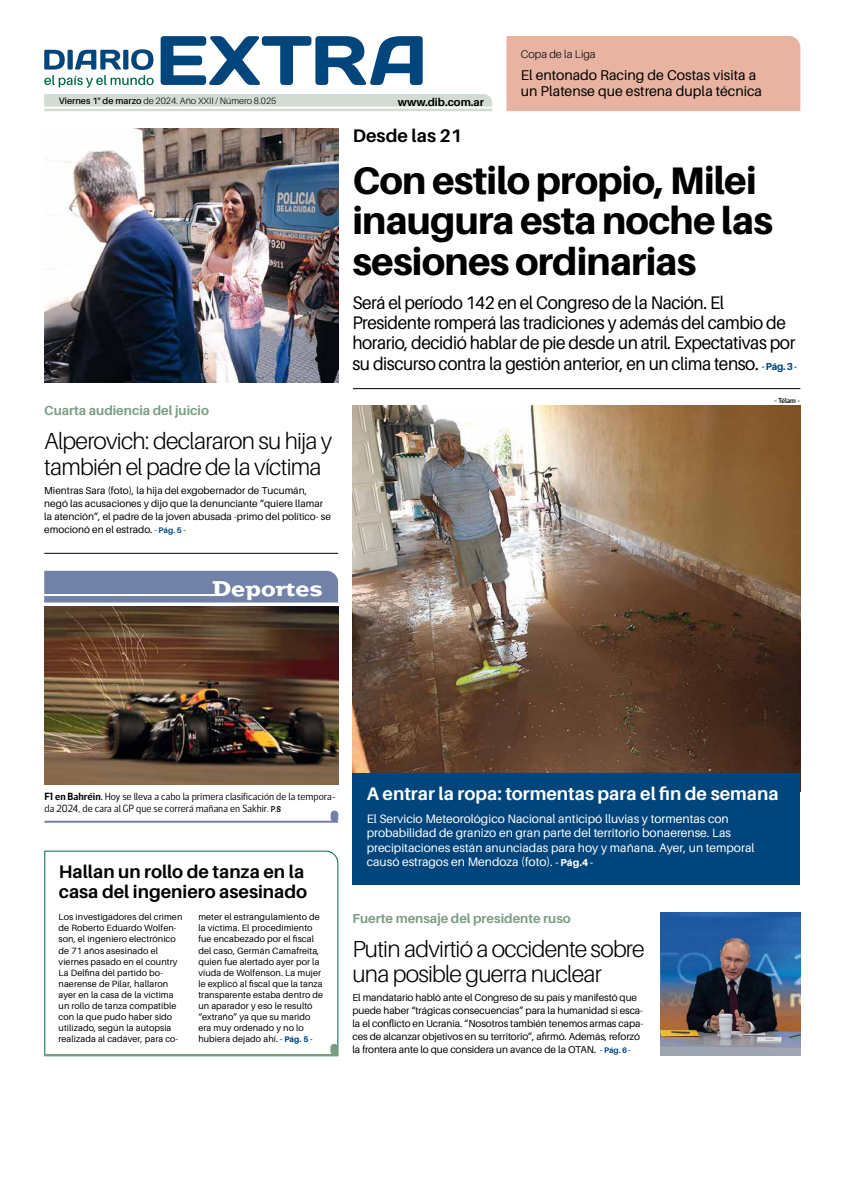
<style>
.page{position:relative;width:842px;height:1191px;background:#fff}
.page>*{position:absolute;margin:0;border:0;box-sizing:border-box;transform-origin:0 0}
.t1{font:800 38.4px/40.4px "Aileron";letter-spacing:-.02em;color:#000}
.t2{font:300 23.2px/25.3px "Aileron";letter-spacing:-.03em;color:#000}
.t3{font:700 20.2px "Germes";color:#fff}
.t4{font:18.2px/20.2px "Aileron";letter-spacing:-.025em;color:#000;scale:.95 1}
.t5{font:700 18.2px/20.2px "Aileron";color:#000}
.t6{font:700 18.2px "Aileron";color:#fff}
.t7{font:14.1px/16.2px "Aileron";color:#000}
.t8{font:700 13.1px "Aileron";color:#7a9d84}
.t9{font:12.1px/14.1px "Aileron";color:#fff}
.t10{font:700 11.1px "Aileron";color:#000}
.t11{font:300 11.1px "Aileron";color:#000}
.t12{font:10.1px/13.1px "Aileron";letter-spacing:-.01em;color:#000}
.t13{font:300 10.1px/12.1px "Breve Sans Title";color:#000}
.t14{font:300 9.2px "Aileron";color:#000}
.t15{font:9.1px/11.1px "Aileron";letter-spacing:.01em;color:#000}
.t16{font:500 7.1px "Breve Sans Title";color:#000}
.s1{font-weight:600}
.s2{font-weight:800;font-size:10.1px;color:#00457b}
.s3{font-weight:700;font-size:8.1px;color:#00457b}
.s4{font-weight:500;font-size:8.1px}
.s5{font-weight:800;font-size:8.1px;color:#00457b}
.s6{font-weight:800;font-size:10.1px}
</style>
<div class="page">
<svg style="left:44px;top:94px;width:448px;height:17px;background:#d4dcd4"></svg>
<hr style="left:44px;top:107px;width:448px;height:2px;background:#fff">
<svg style="left:161px;top:36px;width:262px;height:49px"></svg>
<svg style="left:44px;top:49px;width:110px;height:39px"></svg>
<svg style="left:44px;top:850px;width:295px;height:206px"></svg>
<div style="left:330px;top:1043px;width:8px;height:12px;background:#7a9d84;border-radius:4px"></div>
<hr style="left:44px;top:1054px;width:294px;height:2px;background:#7a9d84">
<div style="left:44px;top:571px;width:294px;height:31px;background:#7181a8"></div>
<hr style="left:43px;top:594px;width:172px;height:2px;background:#fff">
<img style="left:661px;top:912px;width:139px;height:144px">
<img style="left:44px;top:606px;width:294px;height:179px">
<div style="left:506px;top:36px;width:294px;height:75px;background:#e8b3a1"></div>
<div style="left:331px;top:810px;width:7px;height:12px;background:#7181a8;border-radius:4px"></div>
<hr style="left:44px;top:820px;width:294px;height:2px;background:#7181a8">
<img style="left:352px;top:405px;width:448px;height:368px">
<div style="left:352px;top:773px;width:448px;height:111px;background:#00457b"></div>
<hr style="left:353px;top:388px;width:447px;height:1px;background:#000">
<hr style="left:44px;top:553px;width:294px;height:1px;background:#000">
<img style="left:44px;top:128px;width:294px;height:255px">
<p class="t14" style="left:59px;top:95px;width:219px"><span class="s1">Viernes 1° de marzo</span> de 2024. Año XXII / Número 8.025</p>
<p class="t10" style="left:398px;top:96px;width:88px">www.dib.com.ar</p>
<h3 class="t5" style="left:353px;top:126px;width:111px">Desde las 21</h3>
<p class="t11" style="left:521px;top:48px;width:76px">Copa de la Liga</p>
<h3 class="t7" style="left:521px;top:67px;width:243px">El entonado Racing de Costas visita a un Platense que estrena dupla técnica</h3>
<h1 class="t1" style="left:352px;top:160px;width:422px">Con estilo propio, Milei inaugura esta noche las sesiones ordinarias</h1>
<p class="t4" style="left:352px;top:293px;width:470px">Será el período 142 en el Congreso de la Nación. El Presidente romperá las tradiciones y además del cambio de horario, decidió hablar de pie desde un atril. Expectativas por su discurso contra la gestión anterior, en un clima tenso. <span class="s2">- Pág. 3 -</span></p>
<h3 class="t8" style="left:44px;top:403px;width:166px">Cuarta audiencia del juicio</h3>
<h2 class="t2" style="left:44px;top:428px;width:290px;line-height:26.3px">Alperovich: declararon su hija y también el padre de la víctima</h2>
<p class="t12" style="left:44px;top:484px;width:288px">Mientras Sara (foto), la hija del exgobernador de Tucumán, negó las acusaciones y dijo que la denunciante “quiere llamar la atención”, el padre de la joven abusada -primo del político- se emocionó en el estrado. <span class="s3">- Pág. 5 -</span></p>
<h3 class="t3" style="left:212px;top:575px;width:112px">Deportes</h3>
<p class="t16" style="left:774px;top:396px;width:28px">- Télam -</p>
<p class="t13" style="left:44px;top:790px;width:293px"><span class="s1">F1 en Bahréin.</span> Hoy se lleva a cabo la primera clasificación de la tempora&shy;da 2024, de cara al GP que se correrá mañana en Sakhir. <span class="s4">P.8</span></p>
<h3 class="t5" style="left:59px;top:861px;width:250px">Hallan un rollo de tanza en la casa del ingeniero asesinado</h3>
<p class="t15" style="left:59px;top:911px;width:125px">Los investigadores del crimen de Roberto Eduardo Wolfen&shy;son, el ingeniero electrónico de 71 años asesinado el viernes pasado en el country<br>La Delfina del partido bo&shy;naerense de Pilar, hallaron ayer en la casa de la víctima un rollo de tanza compatible con la que pudo haber sido utilizado, según la autopsia realizada al cadáver, para co-</p>
<p class="t15" style="left:198px;top:911px;width:126px">meter el estrangulamiento de la víctima. El procedimiento fue encabezado por el fiscal del caso, Germán Camafreita, quien fue alertado ayer por la viuda de Wolfenson. La mujer le explicó al fiscal que la tanza transparente estaba dentro de un aparador y eso le resultó “extraño” ya que su marido era muy ordenado y no lo hubiera dejado ahí. <span class="s5">- Pág. 5 -</span></p>
<h3 class="t6" style="left:367px;top:784px;width:413px">A entrar la ropa: tormentas para el fin de semana</h3>
<p class="t9" style="left:367px;top:812px;width:389px">El Servicio Meteorológico Nacional anticipó lluvias y tormentas con probabilidad de granizo en gran parte del territorio bonaerense. Las precipitaciones están anunciadas para hoy y mañana. Ayer, un temporal causó estragos en Mendoza (foto). <span class="s6">- Pág.4 -</span></p>
<h3 class="t8" style="left:352px;top:911px;width:220px">Fuerte mensaje del presidente ruso</h3>
<h2 class="t2" style="left:352px;top:936px;width:294px">Putin advirtió a occidente sobre una posible guerra nuclear</h2>
<p class="t12" style="left:352px;top:991px;width:292px">El mandatario habló ante el Congreso de su país y manifestó que puede haber “trágicas consecuencias” para la humanidad si esca&shy;la el conflicto en Ucrania. “Nosotros también tenemos armas capa&shy;ces de alcanzar objetivos en su territorio”, afirmó. Además, reforzó la frontera ante lo que considera un avance de la OTAN. <span class="s3">- Pág. 6 -</span></p>
</div>
